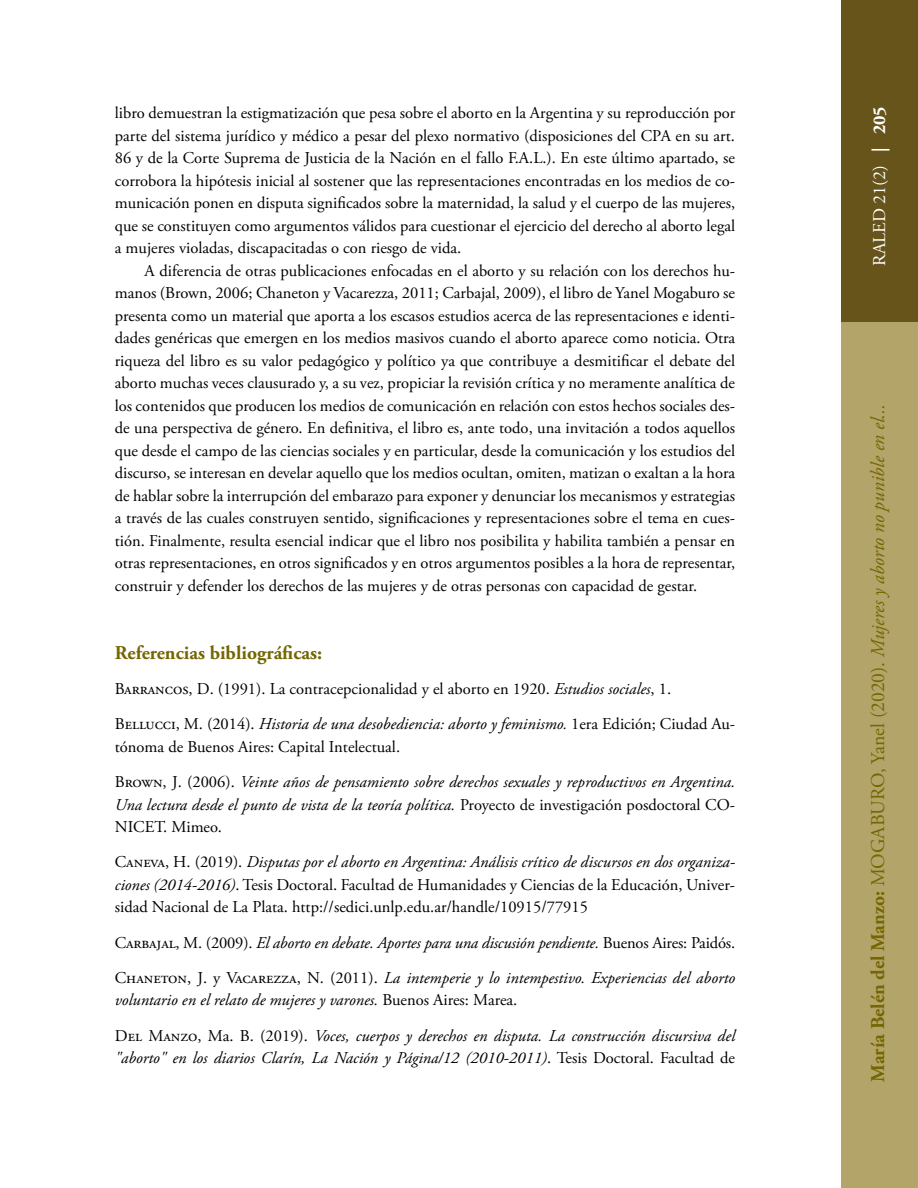
<style>
.page{position:relative;width:918px;height:1188px;background:#fff}
.page>*{position:absolute;margin:0;border:0;box-sizing:border-box;transform-origin:0 0}
.t1{font:italic 19.5px "Adobe Garamond Pro";color:#746600}
.t2{font:700 19.5px "Adobe Garamond Pro";color:#746600}
.t3{font:18px "Adobe Garamond Pro";color:#fff}
.t4{font:16.5px/22.5px "Adobe Garamond Pro";color:#000;text-align:justify}
.t5{font:italic 16.5px/35.2px "Adobe Garamond Pro";color:#000}
.s1{font-style:italic}
.s2{font-style:normal}
.s3{font-weight:700}
.s4{font-weight:700;font-style:normal}
</style>
<div class="page">
<div style="left:841px;top:0;width:77px;height:1188px;background:#b3a46a"></div>
<div style="left:841px;top:0;width:77px;height:322px;background:#67541a"></div>
<p class="t4" style="left:115px;top:102px;width:622px">libro demuestran la estigmatización que pesa sobre el aborto en la Argentina y su reproducción por parte del sistema jurídico y médico a pesar del plexo normativo (disposiciones del CPA en su art.<br>86 y de la Corte Suprema de Justicia de la Nación en el fallo F.A.L.). En este último apartado, se corrobora la hipótesis inicial al sostener que las representaciones encontradas en los medios de co&shy;municación ponen en disputa significados sobre la maternidad, la salud y el cuerpo de las mujeres, que se constituyen como argumentos válidos para cuestionar el ejercicio del derecho al aborto legal a mujeres violadas, discapacitadas o con riesgo de vida.</p>
<p class="t4" style="left:115px;top:260px;width:622px;text-indent:30px">A diferencia de otras publicaciones enfocadas en el aborto y su relación con los derechos hu&shy;manos (Brown, 2006; Chaneton y Vacarezza, 2011; Carbajal, 2009), el libro de Yanel Mogaburo se presenta como un material que aporta a los escasos estudios acerca de las representaciones e identi&shy;dades genéricas que emergen en los medios masivos cuando el aborto aparece como noticia. Otra riqueza del libro es su valor pedagógico y político ya que contribuye a desmitificar el debate del aborto muchas veces clausurado y, a su vez, propiciar la revisión crítica y no meramente analítica de los contenidos que producen los medios de comunicación en relación con estos hechos sociales des&shy;de una perspectiva de género. En definitiva, el libro es, ante todo, una invitación a todos aquellos que desde el campo de las ciencias sociales y en particular, desde la comunicación y los estudios del discurso, se interesan en develar aquello que los medios ocultan, omiten, matizan o exaltan a la hora de hablar sobre la interrupción del embarazo para exponer y denunciar los mecanismos y estrategias a través de las cuales construyen sentido, significaciones y representaciones sobre el tema en cues&shy;tión. Finalmente, resulta esencial indicar que el libro nos posibilita y habilita también a pensar en otras representaciones, en otros significados y en otros argumentos posibles a la hora de representar, construir y defender los derechos de las mujeres y de otras personas con capacidad de gestar.</p>
<p class="t2" style="left:115px;top:641px;width:209px">Referencias bibliográficas:</p>
<p class="t4" style="left:115px;top:672px;width:622px;line-height:35.2px">Barrancos, D. (1991). La contracepcionalidad y el aborto en 1920. <span class="s1">Estudios sociales</span>, 1.<br>Bellucci, M. (2014). <span class="s1">Historia de una desobediencia: aborto y feminismo.</span> 1era Edición; Ciudad Au-</p>
<p class="t5" style="left:115px;top:729px;width:622px"><span class="s2">tónoma de Buenos Aires: Capital Intelectual.<br>Brown, J. (2006).</span> Veinte años de pensamiento sobre derechos sexuales y reproductivos en Argentina.</p>
<p class="t4" style="left:115px;top:794px;width:622px"><span class="s1">Una lectura desde el punto de vista de la teoría política.</span> Proyecto de investigación posdoctoral CO-<br>NICET. Mimeo.</p>
<p class="t4" style="left:115px;top:851px;width:622px">Caneva, H. (2019). <span class="s1">Disputas por el aborto en Argentina: Análisis crítico de discursos en dos organiza&shy;ciones (2014-2016)</span>. Tesis Doctoral. Facultad de Humanidades y Ciencias de la Educación, Univer&shy;sidad Nacional de La Plata. http://sedici.unlp.edu.ar/handle/10915/77915</p>
<p class="t5" style="left:115px;top:925px;width:622px"><span class="s2">Carbajal, M. (2009).</span> El aborto en debate. Aportes para una discusión pendiente. <span class="s2">Buenos Aires: Paidós.<br>Chaneton, J. y Vacarezza, N. (2011).</span> La intemperie y lo intempestivo. Experiencias del aborto</p>
<p class="t5" style="left:115px;top:983px;width:622px">voluntario en el relato de mujeres y varones. <span class="s2">Buenos Aires: Marea.<br>Del Manzo, Ma. B. (2019).</span> Voces, cuerpos y derechos en disputa. La construcción discursiva del</p>
<p class="t5" style="left:115px;top:1041px;width:622px">"aborto" en los diarios Clarín, La Nación y Página/12 (2010-2011)<span class="s2">. Tesis Doctoral. Facultad de</span></p>
<p class="t3" style="left:869px;top:266px;width:161px;rotate:-90deg">RALED 21(2) <span class="s3">| 205</span></p>
<p class="t1" style="left:866px;top:1082px;width:679px;rotate:-90deg"><span class="s4">María Belén del Manzo:</span> <span class="s2">MOGABURO, Yanel (2020).</span> Mujeres y aborto no punible en el...</p>
</div>
